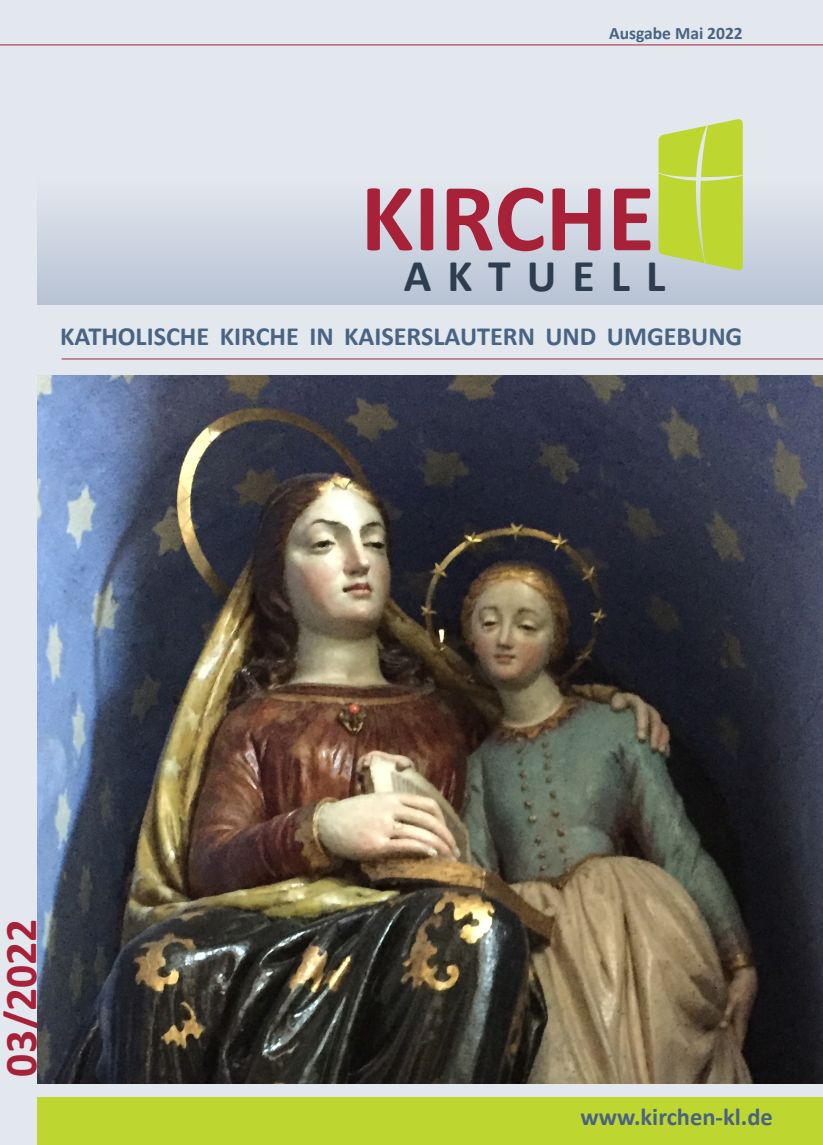
<style>
.page{position:relative;width:823px;height:1145px;background:#e3e8ef}
.page>*{position:absolute;margin:0;border:0;box-sizing:border-box;transform-origin:0 0}
.t1{font:700 97.48px "Calibri";color:#a72239}
.t2{font:700 45.5px "Calibri";color:#a72239}
.t3{font:700 45.5px "Calibri";letter-spacing:.35em;color:#2e3d50}
.TitelÜberschrift{font:700 26.25px "Calibri";color:#496483}
.t4{font:700 24.5px "Calibri";color:#496483}
.t5{font:700 17.5px "Calibri";color:#496483}
</style>
<div class="page">
<div style="left:37px;top:1097px;width:786px;height:48px;background:#bed630"></div>
<div style="left:37px;top:180px;width:786px;height:125px;background:linear-gradient(to bottom,#e2e7ee,#b7c2d3)"></div>
<hr style="left:0;top:45px;width:823px;height:1px;background:#a72239">
<hr style="left:62px;top:359px;width:761px;height:1px;background:#a72239">
<svg style="left:658px;top:119px;width:84px;height:152px;background:#c2d751"></svg>
<img style="left:37px;top:375px;width:786px;height:708px">
<p class="t5" style="left:609px;top:21px;width:135px">Ausgabe Mai 2022</p>
<p class="t1" style="left:360px;top:149px;width:296px">KIRCHE</p>
<p class="t3" style="left:404px;top:243px;width:263px">AKTUELL</p>
<p class="TitelÜberschrift" style="left:60px;top:318px;width:683px">KATHOLISCHE KIRCHE IN KAISERSLAUTERN UND UMGEBUNG</p>
<p class="t2" style="left:-11px;top:1076px;width:159px;rotate:-90deg">03/2022</p>
<p class="t4" style="left:580px;top:1100px;width:194px">www.kirchen-kl.de</p>
</div>
